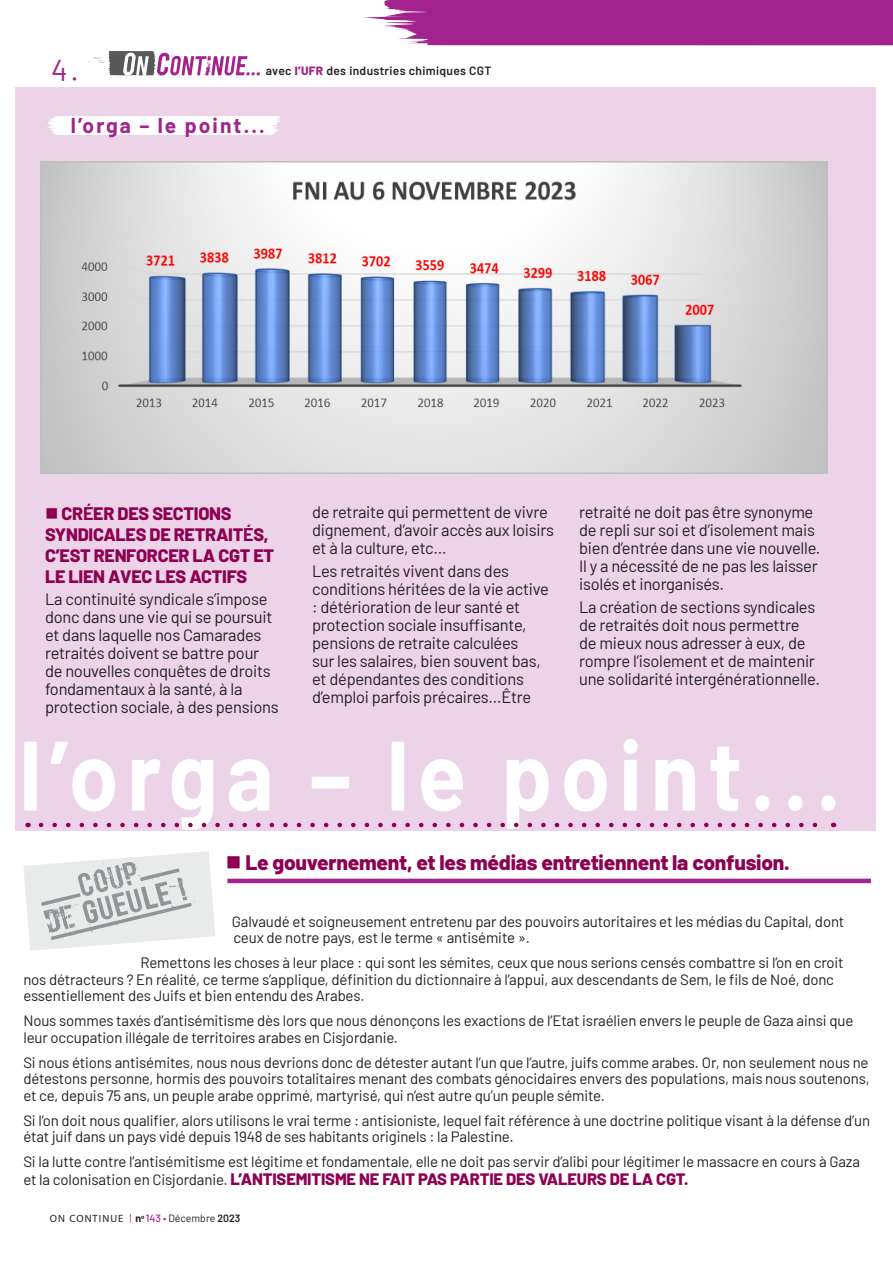
<style>
.page{position:relative;width:893px;height:1263px;background:#fff}
.page>*{position:absolute;margin:0;border:0;box-sizing:border-box;transform-origin:0 0}
.t1{font:30px "Barlow";color:#a2238e}
.t2{font:800 21px "Barlow";letter-spacing:-.01em;color:#8d0052}
.titre_rubrique{font:700 21px "Barlow";letter-spacing:.1em;color:#a2238e}
.t3{font:800 18px/21px "Barlow";letter-spacing:-.015em;color:#8d0052}
.t4{font:16.5px/18px "Barlow";letter-spacing:-.015em;color:#231f20}
.t5{font:800 16.5px "Barlow";letter-spacing:-.01em;color:#8d0052}
.t6{font:15px/16.5px "Barlow";letter-spacing:-.01em;color:#231f20}
.t7{font:600 12px "Barlow";letter-spacing:.03em;color:#231f20}
.t8{font:10.5px "Myriad Pro";letter-spacing:.1em;color:#231f20}
.s1{font-weight:800;color:#a2238e}
.s2{font-weight:700}
.s3{font-weight:400;font-size:15px;color:#231f20}
.s4{font-family:"Barlow";color:#a2238e}
.s5{font-family:"Barlow";font-weight:700}
.s6{font-family:"Barlow";font-weight:500;color:#a2238e}
.s7{font-family:"Barlow"}
.s8{font-family:"Barlow";font-weight:600}
</style>
<div class="page">
<svg style="left:88px;top:51px;width:172px;height:25px"></svg>
<svg style="left:363px;top:0;width:530px;height:45px;background:#a93396"></svg>
<div style="left:16px;top:87px;width:860px;height:743px;background:#ecd3e8"></div>
<svg style="left:24px;top:739px;width:811px;height:91px"></svg>
<svg style="left:23px;top:851px;width:192px;height:100px"></svg>
<div style="left:46px;top:116px;width:235px;height:19px;background:#fff"></div>
<svg style="left:41px;top:823px;width:785px;height:4px"></svg>
<hr style="left:227px;top:879px;width:644px;height:4px;background:#a2238e">
<img style="left:40px;top:161px;width:787px;height:312px">
<h1 class="t1" style="left:51px;top:48px;width:29px">4.</h1>
<p class="t7" style="left:266px;top:62px;width:227px">avec <span class="s1">l’UFR</span> des industries chimiques CGT</p>
<p class="titre_rubrique" style="left:71px;top:109px;width:195px">l’orga – le point...</p>
<p class="t3" style="left:45px;top:501px;width:231px">■ CR<span class="s2">É</span>ER DES SECTIONS<br>SYNDICALES DE RETRAIT<span class="s2">É</span>S,<br>C’EST RENFORCER LA CGT ET<br>LE LIEN AVEC LES ACTIFS</p>
<p class="t4" style="left:45px;top:589px;width:235px">La continuité syndicale s’impose donc dans une vie qui se poursuit et dans laquelle nos Camarades retraités doivent se battre pour de nouvelles conquêtes de droits fondamentaux à la santé, à la protection sociale, à des pensions</p>
<p class="t4" style="left:312px;top:502px;width:243px">de retraite qui permettent de vivre dignement, d’avoir accès aux loisirs et à la culture, etc…</p>
<p class="t4" style="left:312px;top:560px;width:238px">Les retraités vivent dans des conditions héritées de la vie active : détérioration de leur santé et protection sociale insuffisante, pensions de retraite calculées<br>sur les salaires, bien souvent bas, et dépendantes des conditions d’emploi parfois précaires…Être</p>
<p class="t4" style="left:579px;top:502px;width:243px">retraité ne doit pas être synonyme de repli sur soi et d’isolement mais bien d’entrée dans une vie nouvelle.<br>Il y a nécessité de ne pas les laisser isolés et inorganisés.</p>
<p class="t4" style="left:579px;top:596px;width:242px">La création de sections syndicales de retraités doit nous permettre de mieux nous adresser à eux, de rompre l’isolement et de maintenir une solidarité intergénérationnelle.</p>
<p class="t2" style="left:226px;top:847px;width:565px">■ Le gouvernement, et les médias entretiennent la confusion.</p>
<p class="t6" style="left:232px;top:912px;width:614px">Galvaudé et soigneusement entretenu par des pouvoirs autoritaires et les médias du Capital, dont ceux de notre pays, est le terme « antisémite ».</p>
<p class="t6" style="left:23px;top:953px;width:822px;text-indent:117px">Remettons les choses à leur place : qui sont les sémites, ceux que nous serions censés combattre si l’on en croit nos détracteurs ? En réalité, ce terme s’applique, définition du dictionnaire à l’appui, aux descendants de Sem, le fils de Noé, donc essentiellement des Juifs et bien entendu des Arabes.</p>
<p class="t6" style="left:23px;top:1011px;width:831px">Nous sommes taxés d’antisémitisme dès lors que nous dénonçons les exactions de l’Etat israélien envers le peuple de Gaza ainsi que leur occupation illégale de territoires arabes en Cisjordanie.</p>
<p class="t6" style="left:23px;top:1053px;width:848px;text-align:justify">Si nous étions antisémites, nous nous devrions donc de détester autant l’un que l’autre, juifs comme arabes. Or, non seulement nous ne détestons personne, hormis des pouvoirs totalitaires menant des combats génocidaires envers des populations, mais nous soutenons, et ce, depuis 75 ans, un peuple arabe opprimé, martyrisé, qui n’est autre qu’un peuple sémite.</p>
<p class="t6" style="left:23px;top:1111px;width:848px">Si l’on doit nous qualifier, alors utilisons le vrai terme : antisioniste, lequel fait référence à une doctrine politique visant à la défense d’un état juif dans un pays vidé depuis 1948 de ses habitants originels : la Palestine.</p>
<p class="t6" style="left:23px;top:1152px;width:838px">Si la lutte contre l’antisémitisme est légitime et fondamentale, elle ne doit pas servir d’alibi pour légitimer le massacre en cours à Gaza</p>
<p class="t5" style="left:23px;top:1167px;width:666px"><span class="s3">et la colonisation en Cisjordanie.</span> L’ANTISEMITISME NE FAIT PAS PARTIE DES VALEURS DE LA CGT.</p>
<p class="t8" style="left:50px;top:1212px;width:192px">ON CONTINUE <span class="s4">|</span> <span class="s5">n</span><sup>o</sup> <span class="s6">143</span> <span class="s4">•</span> <span class="s7">Décembre</span> <span class="s8">2023</span></p>
</div>
